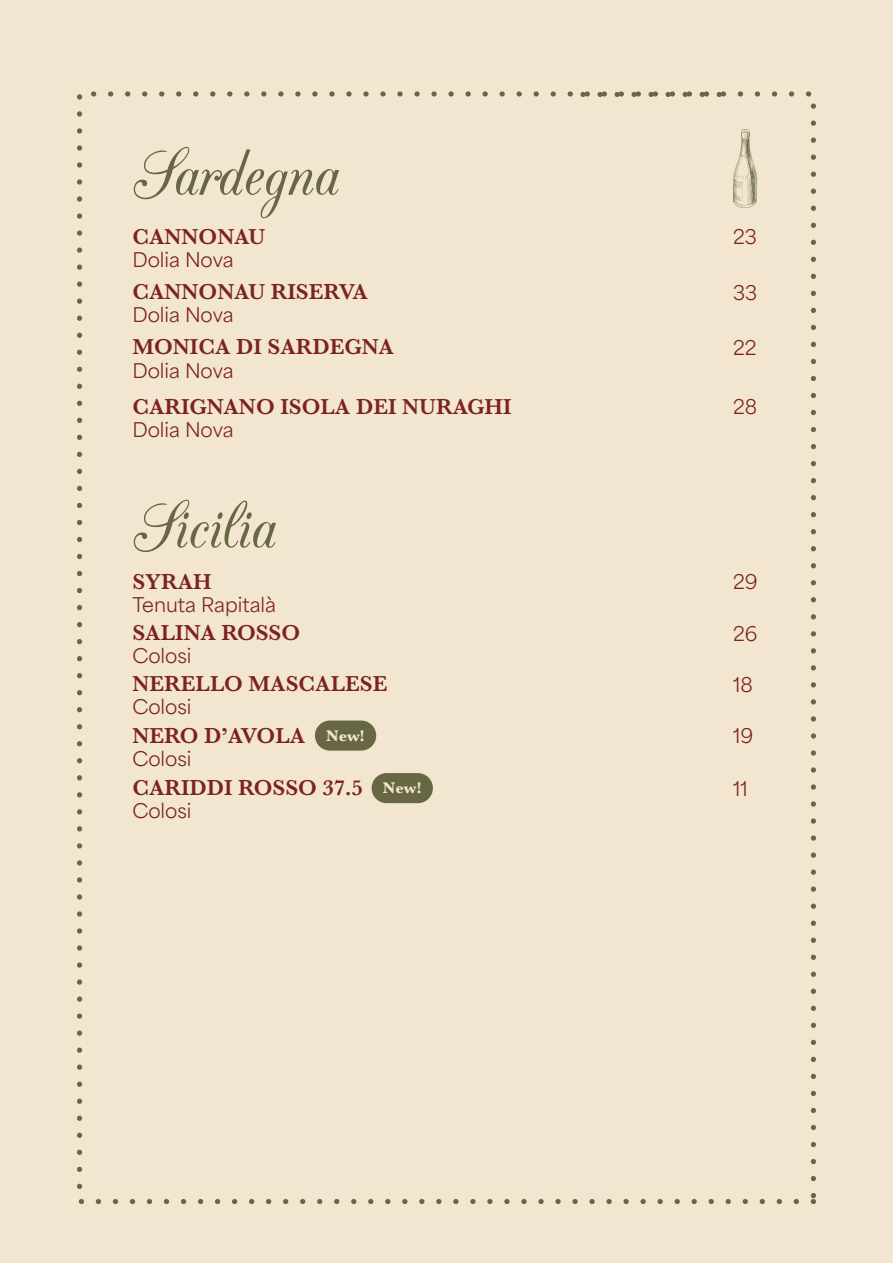
<style>
.page{position:relative;width:893px;height:1263px;background:#f2e6d1}
.page>*{position:absolute;margin:0;border:0;box-sizing:border-box;transform-origin:0 0}
.t1{font:79.8px "CAC Champagne";color:#676744}
.t2{font:600 22.5px "Baskerville";color:#7c221f}
.t3{font:19.05px "Area Normal";color:#7c221f}
.t4{font:700 16.05px "Baskerville";color:#f2e6d1}
</style>
<div class="page">
<svg style="left:733px;top:129px;width:24px;height:79px"></svg>
<div style="left:77px;top:91px;width:739px;height:1113px;border:5px dashed #676744"></div>
<div style="left:315px;top:720px;width:61px;height:31px;background:#676744;border-radius:15px"></div>
<div style="left:372px;top:773px;width:61px;height:30px;background:#676744;border-radius:15px"></div>
<h1 class="t1" style="left:132px;top:133px;width:208px">Sardegna</h1>
<p class="t2" style="left:132px;top:220px;width:134px">CANNONAU</p>
<p class="t3" style="left:132px;top:243px;width:103px">Dolia Nova</p>
<p class="t3" style="left:733px;top:220px;width:25px">23</p>
<p class="t2" style="left:132px;top:276px;width:237px">CANNONAU RISERVA</p>
<p class="t3" style="left:132px;top:298px;width:103px">Dolia Nova</p>
<p class="t3" style="left:733px;top:275px;width:26px">33</p>
<p class="t2" style="left:132px;top:331px;width:263px">MONICA DI SARDEGNA</p>
<p class="t3" style="left:132px;top:353px;width:103px">Dolia Nova</p>
<p class="t3" style="left:733px;top:331px;width:25px">22</p>
<p class="t2" style="left:132px;top:391px;width:381px">CARIGNANO ISOLA DEI NURAGHI</p>
<p class="t3" style="left:132px;top:413px;width:103px">Dolia Nova</p>
<p class="t3" style="left:733px;top:390px;width:26px">28</p>
<h1 class="t1" style="left:132px;top:486px;width:145px">Sicilia</h1>
<p class="t2" style="left:132px;top:565px;width:81px">SYRAH</p>
<p class="t3" style="left:132px;top:587px;width:145px">Tenuta Rapitalà</p>
<p class="t3" style="left:733px;top:565px;width:26px">29</p>
<p class="t2" style="left:132px;top:617px;width:169px">SALINA ROSSO</p>
<p class="t3" style="left:132px;top:639px;width:61px">Colosi</p>
<p class="t3" style="left:733px;top:616px;width:26px">26</p>
<p class="t2" style="left:132px;top:668px;width:257px">NERELLO MASCALESE</p>
<p class="t3" style="left:132px;top:690px;width:61px">Colosi</p>
<p class="t3" style="left:733px;top:668px;width:21px">18</p>
<p class="t2" style="left:132px;top:720px;width:174px">NERO D’AVOLA</p>
<p class="t3" style="left:132px;top:742px;width:61px">Colosi</p>
<p class="t4" style="left:326px;top:724px;width:40px">New!</p>
<p class="t3" style="left:733px;top:719px;width:22px">19</p>
<p class="t2" style="left:132px;top:772px;width:232px">CARIDDI ROSSO 37.5</p>
<p class="t3" style="left:132px;top:794px;width:61px">Colosi</p>
<p class="t4" style="left:383px;top:777px;width:40px">New!</p>
<p class="t3" style="left:733px;top:772px;width:16px">11</p>
</div>
